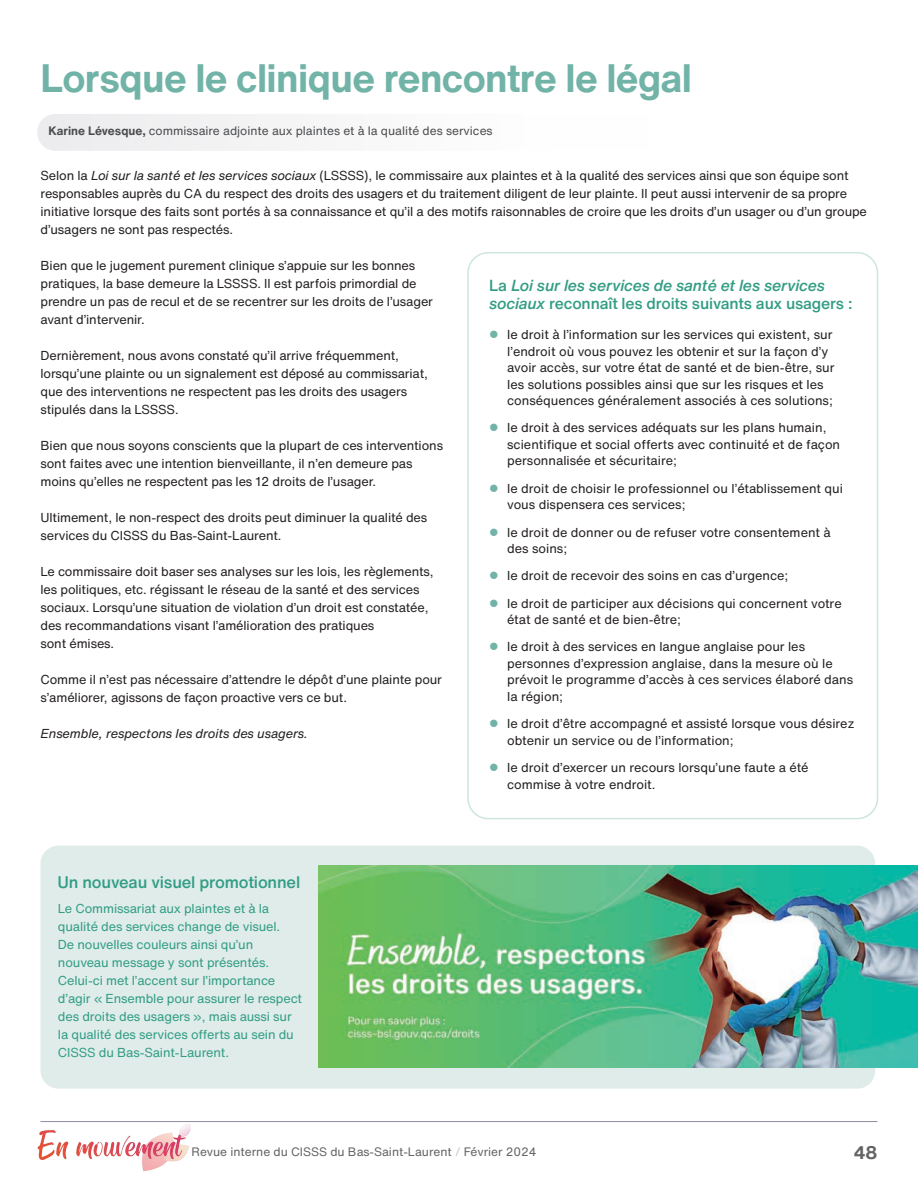
<style>
.page{position:relative;width:918px;height:1188px;background:#fff}
.page>*{position:absolute;margin:0;border:0;box-sizing:border-box;transform-origin:0 0}
.t1{font:700 39px "Helvetica Now Text";letter-spacing:-.015em;color:#71b3a7}
.t2{font:700 18px "Helvetica Now Text";color:#636366}
.t3{font:500 16.5px "Helvetica Now Text";letter-spacing:-.01em;color:#329d84}
.t4{font:italic 500 15.75px/18px "Helvetica Now Text";letter-spacing:-.01em;color:#329d84}
.t5{font:12.75px/18px "Helvetica Now Text";letter-spacing:-.01em;color:#231f20}
.t6{font:12.75px/18px "Helvetica Now Text";letter-spacing:-.01em;color:#329d84}
.t7{font:italic 12.75px "Helvetica Now Text";letter-spacing:-.01em;color:#231f20}
.t8{font:12px "Helvetica Now Text";color:#4b4c4d}
.t9{font:12px "Helvetica Now Text";color:#636366}
.s1{font-weight:700}
.s2{font-style:italic}
.s3{font-style:normal}
.s4{color:#c7c8ca}
</style>
<div class="page">
<img style="left:142px;top:1165px;width:21px;height:7px">
<img style="left:37px;top:1124px;width:154px;height:41px">
<hr style="left:40px;top:1121px;width:838px;height:1px;background:#221346">
<div style="left:40px;top:846px;width:835px;height:243px;background:#dfecea;border-radius:18px"></div>
<img style="left:318px;top:865px;width:600px;height:202px">
<div style="left:37px;top:114px;width:243px;height:37px;background:#f0f0f2"></div>
<div style="left:467px;top:252px;width:411px;height:567px;border:2px solid #71b3a7;border-radius:20px"></div>
<h1 class="t1" style="left:40px;top:48px;width:653px">Lorsque le clinique rencontre le légal</h1>
<p class="t8" style="left:49px;top:122px;width:446px"><span class="s1">Karine Lévesque,</span> commissaire adjointe aux plaintes et à la qualité des services</p>
<p class="t5" style="left:40px;top:166px;width:828px">Selon la <span class="s2">Loi sur la santé et les services sociaux</span> (LSSSS), le commissaire aux plaintes et à la qualité des services ainsi que son équipe sont responsables auprès du CA du respect des droits des usagers et du traitement diligent de leur plainte. Il peut aussi intervenir de sa propre initiative lorsque des faits sont portés à sa connaissance et qu’il a des motifs raisonnables de croire que les droits d’un usager ou d’un groupe d’usagers ne sont pas respectés.</p>
<p class="t5" style="left:40px;top:256px;width:394px">Bien que le jugement purement clinique s’appuie sur les bonnes pratiques, la base demeure la LSSSS. Il est parfois primordial de prendre un pas de recul et de se recentrer sur les droits de l’usager avant d’intervenir.</p>
<p class="t5" style="left:40px;top:346px;width:389px">Dernièrement, nous avons constaté qu’il arrive fréquemment, lorsqu’une plainte ou un signalement est déposé au commissariat, que des interventions ne respectent pas les droits des usagers stipulés dans la LSSSS.</p>
<p class="t5" style="left:40px;top:436px;width:404px">Bien que nous soyons conscients que la plupart de ces interventions sont faites avec une intention bienveillante, il n’en demeure pas moins qu’elles ne respectent pas les 12 droits de l’usager.</p>
<p class="t5" style="left:40px;top:508px;width:388px">Ultimement, le non-respect des droits peut diminuer la qualité des services du CISSS du Bas-Saint-Laurent.</p>
<p class="t5" style="left:40px;top:562px;width:395px">Le commissaire doit baser ses analyses sur les lois, les règlements, les politiques, etc. régissant le réseau de la santé et des services sociaux. Lorsqu’une situation de violation d’un droit est constatée, des recommandations visant l’amélioration des pratiques<br>sont émises.</p>
<p class="t5" style="left:40px;top:670px;width:403px">Comme il n’est pas nécessaire d’attendre le dépôt d’une plainte pour s’améliorer, agissons de façon proactive vers ce but.</p>
<p class="t7" style="left:40px;top:724px;width:269px">Ensemble, respectons les droits des usagers.</p>
<p class="t4" style="left:489px;top:276px;width:365px"><span class="s3">La</span> Loi sur les services de santé et les services sociaux <span class="s3">reconnaît les droits suivants aux usagers :</span></p>
<p class="t5" style="left:507px;top:326px;width:329px;line-height:16.5px">le droit à l’information sur les services qui existent, sur l’endroit où vous pouvez les obtenir et sur la façon d’y avoir accès, sur votre état de santé et de bien-être, sur les solutions possibles ainsi que sur les risques et les conséquences généralement associés à ces solutions;</p>
<p class="t5" style="left:507px;top:419px;width:335px;line-height:16.5px">le droit à des services adéquats sur les plans humain, scientifique et social offerts avec continuité et de façon personnalisée et sécuritaire;</p>
<p class="t5" style="left:507px;top:480px;width:337px;line-height:16.5px">le droit de choisir le professionnel ou l’établissement qui vous dispensera ces services;</p>
<p class="t5" style="left:507px;top:523px;width:325px;line-height:16.5px">le droit de donner ou de refuser votre consentement à des soins;</p>
<p class="t5" style="left:507px;top:562px;width:336px;line-height:27.3px">le droit de recevoir des soins en cas d’urgence;<br>le droit de participer aux décisions qui concernent votre</p>
<p class="t5" style="left:507px;top:606px;width:299px;line-height:27.3px">état de santé et de bien-être;<br>le droit à des services en langue anglaise pour les</p>
<p class="t5" style="left:507px;top:655px;width:347px;line-height:16.5px">personnes d’expression anglaise, dans la mesure où le prévoit le programme d’accès à ces services élaboré dans la région;</p>
<p class="t5" style="left:507px;top:715px;width:349px;line-height:16.5px">le droit d’être accompagné et assisté lorsque vous désirez obtenir un service ou de l’information;</p>
<p class="t5" style="left:507px;top:759px;width:303px;line-height:16.5px">le droit d’exercer un recours lorsqu’une faute a été commise à votre endroit.</p>
<p class="t3" style="left:57px;top:870px;width:244px">Un nouveau visuel promotionnel</p>
<p class="t6" style="left:58px;top:899px;width:246px">Le Commissariat aux plaintes et à la qualité des services change de visuel.<br>De nouvelles couleurs ainsi qu’un nouveau message y sont présentés.<br>Celui-ci met l’accent sur l’importance d’agir « Ensemble pour assurer le respect des droits des usagers », mais aussi sur la qualité des services offerts au sein du CISSS du Bas-Saint-Laurent.</p>
<p class="t9" style="left:192px;top:1143px;width:346px">Revue interne du CISSS du Bas-Saint-Laurent <span class="s4">/</span> Février 2024</p>
<h2 class="t2" style="left:854px;top:1140px;width:25px">48</h2>
</div>
